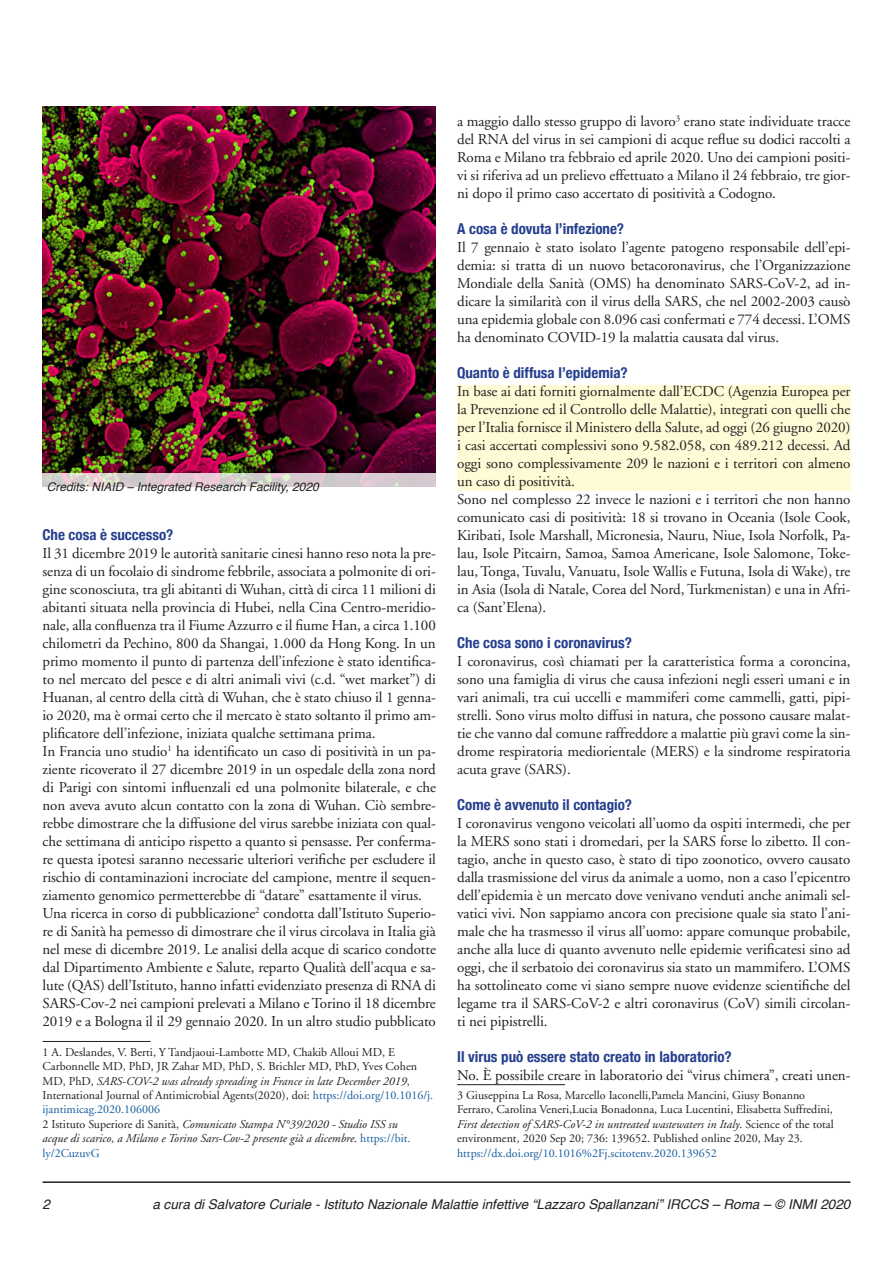
<style>
.page{position:relative;width:893px;height:1263px;background:#fff}
.page>*{position:absolute;margin:0;border:0;box-sizing:border-box;transform-origin:0 0}
.corpo_testo_con_aggi{font:15px/18px "Adobe Garamond";letter-spacing:-.005em;color:#231f20;text-align:justify}
.corpo_testo{font:15px/18px "Adobe Garamond";letter-spacing:-.005em;color:#231f20;text-align:justify}
.domanda{font:700 condensed 15px "Helvetica Neue";color:#253f8e}
.domanda_-_aggiorname{font:700 condensed 15px "Helvetica Neue";color:#253f8e}
.t1{font:italic 13.5px "Helvetica";color:#231f20}
.nota{font:12px/14.4px "Adobe Garamond";color:#231f20}
.nota-2{font:italic 12px/14.4px "Adobe Garamond";color:#231f20}
.didascalia{font:italic 12px "Helvetica";color:#231f20}
.s1{font-style:italic}
.s2{color:#175d9e}
.s3{font-style:normal}
.s4{font-style:normal;color:#175d9e}
</style>
<div class="page">
<hr style="left:43px;top:1181px;width:807px;height:2px;background:#231f20">
<hr style="left:43px;top:1041px;width:108px;height:1px;background:#231f20">
<div style="left:457px;top:385px;width:393px;height:105px;background:#fffbd6"></div>
<hr style="left:457px;top:1084px;width:108px;height:1px;background:#231f20">
<img style="left:43px;top:106px;width:393px;height:367px">
<svg style="left:43px;top:473px;width:393px;height:14px;fill:#d7c9cf"></svg>
<p class="didascalia" style="left:47px;top:477px;width:273px">Credits: NIAID – Integrated Research Facility, 2020</p>
<p class="domanda" style="left:43px;top:522px;width:132px">Che cosa è successo?</p>
<p class="corpo_testo_con_aggi" style="left:43px;top:545px;width:395px">Il 31 dicembre 2019 le autorità sanitarie cinesi hanno reso nota la pre&shy;senza di un focolaio di sindrome febbrile, associata a polmonite di ori&shy;gine sconosciuta, tra gli abitanti di Wuhan, città di circa 11 milioni di abitanti situata nella provincia di Hubei, nella Cina Centro-meridio&shy;nale, alla confluenza tra il Fiume Azzurro e il fiume Han, a circa 1.100 chilometri da Pechino, 800 da Shangai, 1.000 da Hong Kong. In un primo momento il punto di partenza dell’infezione è stato identifica&shy;to nel mercato del pesce e di altri animali vivi (c.d. “wet market”) di Huanan, al centro della città di Wuhan, che è stato chiuso il 1 genna&shy;io 2020, ma è ormai certo che il mercato è stato soltanto il primo am&shy;plificatore dell’infezione, iniziata qualche settimana prima.</p>
<p class="corpo_testo_con_aggi" style="left:43px;top:743px;width:395px">In Francia uno studio<sup>1</sup> ha identificato un caso di positività in un pa&shy;ziente ricoverato il 27 dicembre 2019 in un ospedale della zona nord di Parigi con sintomi influenzali ed una polmonite bilaterale, e che non aveva avuto alcun contatto con la zona di Wuhan. Ciò sembre&shy;rebbe dimostrare che la diffusione del virus sarebbe iniziata con qual&shy;che settimana di anticipo rispetto a quanto si pensasse. Per conferma&shy;re questa ipotesi saranno necessarie ulteriori verifiche per escludere il rischio di contaminazioni incrociate del campione, mentre il sequen&shy;ziamento genomico permetterebbe di “datare” esattamente il virus.</p>
<p class="corpo_testo_con_aggi" style="left:43px;top:905px;width:395px">Una ricerca in corso di pubblicazione<sup>2</sup> condotta dall’Istituto Superio&shy;re di Sanità ha pemesso di dimostrare che il virus circolava in Italia già nel mese di dicembre 2019. Le analisi della acque di scarico condotte dal Dipartimento Ambiente e Salute, reparto Qualità dell’acqua e sa&shy;lute (QAS) dell’Istituto, hanno infatti evidenziato presenza di RNA di SARS-Cov-2 nei campioni prelevati a Milano e Torino il 18 dicembre 2019 e a Bologna il il 29 gennaio 2020. In un altro studio pubblicato</p>
<p class="nota" style="left:43px;top:1045px;width:392px">1 A. Deslandes, V. Berti, Y Tandjaoui-Lambotte MD, Chakib Alloui MD, E Carbonnelle MD, PhD, JR Zahar MD, PhD, S. Brichler MD, PhD, Yves Cohen MD, PhD, <span class="s1">SARS-COV-2 was already spreading in France in late December 2019</span>, International Journal of Antimicrobial Agents(2020), doi: <span class="s2">https://doi.org/10.1016/j. ijantimicag.2020.106006</span></p>
<p class="nota-2" style="left:43px;top:1117px;width:369px"><span class="s3">2 Istituto Superiore di Sanità,</span> Comunicato Stampa N°39/2020 - Studio ISS su acque di scarico, a Milano e Torino Sars-Cov-2 presente già a dicembre<span class="s3">.</span> <span class="s4">https://bit. ly/2CuzuvG</span></p>
<p class="corpo_testo_con_aggi" style="left:457px;top:113px;width:395px">a maggio dallo stesso gruppo di lavoro<sup>3</sup> erano state individuate tracce del RNA del virus in sei campioni di acque reflue su dodici raccolti a Roma e Milano tra febbraio ed aprile 2020. Uno dei campioni positi&shy;vi si riferiva ad un prelievo effettuato a Milano il 24 febbraio, tre gior&shy;ni dopo il primo caso accertato di positività a Codogno.</p>
<p class="domanda" style="left:457px;top:216px;width:169px">A cosa è dovuta l’infezione?</p>
<p class="corpo_testo" style="left:457px;top:239px;width:395px">Il 7 gennaio è stato isolato l’agente patogeno responsabile dell’epi&shy;demia: si tratta di un nuovo betacoronavirus, che l’Organizzazione Mondiale della Sanità (OMS) ha denominato SARS-CoV-2, ad in&shy;dicare la similarità con il virus della SARS, che nel 2002-2003 causò una epidemia globale con 8.096 casi confermati e 774 decessi. L’OMS ha denominato COVID-19 la malattia causata dal virus.</p>
<p class="domanda_-_aggiorname" style="left:457px;top:360px;width:172px">Quanto è diffusa l’epidemia?</p>
<p class="corpo_testo_con_aggi" style="left:457px;top:383px;width:395px">In base ai dati forniti giornalmente dall’ECDC (Agenzia Europea per la Prevenzione ed il Controllo delle Malattie), integrati con quelli che per l’Italia fornisce il Ministero della Salute, ad oggi (26 giugno 2020) i casi accertati complessivi sono 9.582.058, con 489.212 decessi. Ad oggi sono complessivamente 209 le nazioni e i territori con almeno un caso di positività.</p>
<p class="corpo_testo_con_aggi" style="left:457px;top:491px;width:395px">Sono nel complesso 22 invece le nazioni e i territori che non hanno comunicato casi di positività: 18 si trovano in Oceania (Isole Cook, Kiribati, Isole Marshall, Micronesia, Nauru, Niue, Isola Norfolk, Pa&shy;lau, Isole Pitcairn, Samoa, Samoa Americane, Isole Salomone, Toke&shy;lau, Tonga, Tuvalu, Vanuatu, Isole Wallis e Futuna, Isola di Wake), tre in Asia (Isola di Natale, Corea del Nord, Turkmenistan) e una in Afri&shy;ca (Sant’Elena).</p>
<p class="domanda" style="left:457px;top:630px;width:176px">Che cosa sono i coronavirus?</p>
<p class="corpo_testo" style="left:457px;top:653px;width:395px">I coronavirus, così chiamati per la caratteristica forma a coroncina, sono una famiglia di virus che causa infezioni negli esseri umani e in vari animali, tra cui uccelli e mammiferi come cammelli, gatti, pipi&shy;strelli. Sono virus molto diffusi in natura, che possono causare malat&shy;tie che vanno dal comune raffreddore a malattie più gravi come la sin&shy;drome respiratoria mediorientale (MERS) e la sindrome respiratoria acuta grave (SARS).</p>
<p class="domanda" style="left:457px;top:792px;width:177px">Come è avvenuto il contagio?</p>
<p class="corpo_testo" style="left:457px;top:815px;width:395px">I coronavirus vengono veicolati all’uomo da ospiti intermedi, che per la MERS sono stati i dromedari, per la SARS forse lo zibetto. Il con&shy;tagio, anche in questo caso, è stato di tipo zoonotico, ovvero causato dalla trasmissione del virus da animale a uomo, non a caso l’epicentro dell’epidemia è un mercato dove venivano venduti anche animali sel&shy;vatici vivi. Non sappiamo ancora con precisione quale sia stato l’ani&shy;male che ha trasmesso il virus all’uomo: appare comunque probabile, anche alla luce di quanto avvenuto nelle epidemie verificatesi sino ad oggi, che il serbatoio dei coronavirus sia stato un mammifero. L’OMS ha sottolineato come vi siano sempre nuove evidenze scientifiche del legame tra il SARS-CoV-2 e altri coronavirus (CoV) simili circolan&shy;ti nei pipistrelli.</p>
<p class="domanda" style="left:457px;top:1044px;width:276px">Il virus può essere stato creato in laboratorio?</p>
<p class="corpo_testo_con_aggi" style="left:457px;top:1067px;width:395px">No. È possibile creare in laboratorio dei “virus chimera”, creati unen-</p>
<p class="nota" style="left:457px;top:1088px;width:378px">3 Giuseppina La Rosa, Marcello Iaconelli,Pamela Mancini, Giusy Bonanno Ferraro, Carolina Veneri,Lucia Bonadonna, Luca Lucentini, Elisabetta Suffredini, <span class="s1">First detection of SARS-CoV-2 in untreated wastewaters in Italy</span>. Science of the total environment, 2020 Sep 20; 736: 139652. Published online 2020, May 23. <span class="s2">https://dx.doi.org/10.1016%2Fj.scitotenv.2020.139652</span></p>
<p class="t1" style="left:43px;top:1194px;width:9px">2</p>
<p class="t1" style="left:152px;top:1194px;width:700px">a cura di Salvatore Curiale - Istituto Nazionale Malattie infettive “Lazzaro Spallanzani” IRCCS – Roma – © INMI 2020</p>
</div>
